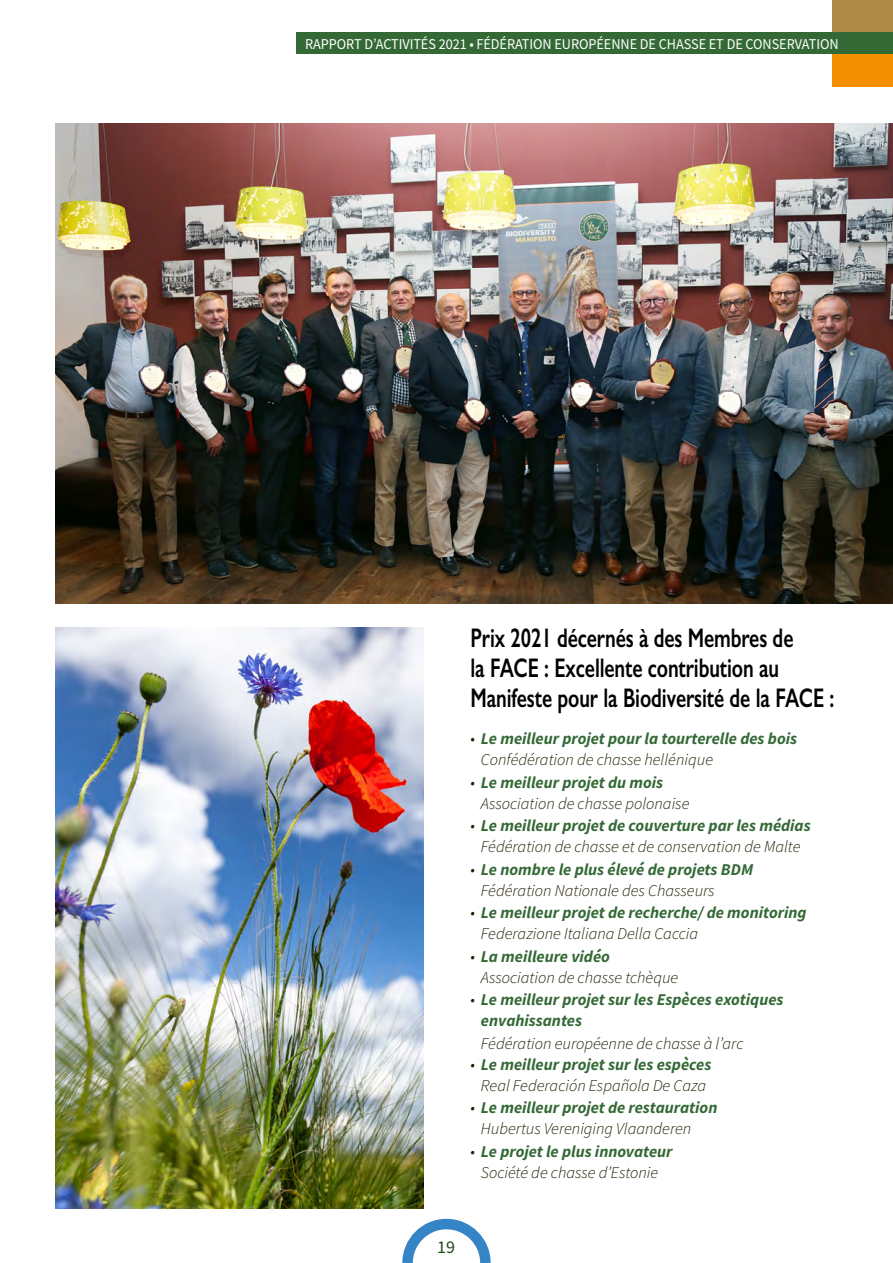
<style>
.page{position:relative;width:893px;height:1263px;background:#fff}
.page>*{position:absolute;margin:0;border:0;box-sizing:border-box;transform-origin:0 0}
.t1{font:600 27px/30px "Gill Sans";letter-spacing:-.005em;color:#000;scale:.73 1}
.t2{font:18px "Source Sans Pro";color:#1f4b16}
.t3{font:italic 300 16.5px/21px "Source Sans Pro";color:#201c00}
.t4{font:italic 700 16.5px/21px "Source Sans Pro";color:#346936}
.t5{font:15px "Source Sans Pro";letter-spacing:-.005em;color:#fff;scale:.95 1}
.s1{font-weight:300;font-style:normal;color:#201c00}
.s2{font-weight:300;color:#201c00}
.s3{font-weight:700;color:#346936}
</style>
<div class="page">
<div style="left:832px;top:33px;width:61px;height:53px;background:#f39000"></div>
<div style="left:832px;top:0;width:61px;height:54px;background:#af8a47"></div>
<svg style="left:402px;top:1218px;width:89px;height:45px"></svg>
<div style="left:296px;top:33px;width:597px;height:21px;background:#346936"></div>
<img style="left:55px;top:123px;width:838px;height:481px">
<img style="left:55px;top:627px;width:369px;height:582px">
<p class="t5" style="left:305px;top:34px;width:563px">RAPPORT D’ACTIVITÉS 2021 • FÉDÉRATION EUROPÉENNE DE CHASSE ET DE CONSERVATION</p>
<h1 class="t1" style="left:470px;top:622px;width:500px">Prix 2021 décernés à des Membres de<br>la FACE : Excellente contribution au<br>Manifeste pour la Biodiversité de la FACE :</h1>
<p class="t4" style="left:481px;top:728px;width:318px;text-indent:-10px"><span class="s1">•</span> Le meilleur projet pour la tourterelle des bois<br><span class="s2">Confédération de chasse hellénique</span></p>
<p class="t3" style="left:481px;top:772px;width:210px;text-indent:-10px">• <span class="s3">Le meilleur projet du mois<br></span>Association de chasse polonaise</p>
<p class="t3" style="left:470px;top:815px;width:342px;text-align:center">• <span class="s3">Le meilleur projet de couverture par les médias<br></span>Fédération de chasse et de conservation de Malte</p>
<p class="t3" style="left:481px;top:859px;width:274px;text-indent:-10px">• <span class="s3">Le nombre le plus élevé de projets BDM<br></span>Fédération Nationale des Chasseurs</p>
<p class="t4" style="left:481px;top:902px;width:327px;text-indent:-10px"><span class="s2">•</span> Le meilleur projet de recherche/ de monitoring<br><span class="s2">Federazione Italiana Della Caccia</span></p>
<p class="t3" style="left:481px;top:946px;width:199px;text-indent:-10px">• <span class="s3">La meilleure vidéo<br></span>Association de chasse tchèque</p>
<p class="t4" style="left:481px;top:989px;width:304px;text-indent:-10px"><span class="s2">•</span> Le meilleur projet sur les Espèces exotiques envahissantes</p>
<p class="t3" style="left:481px;top:1033px;width:264px">Fédération européenne de chasse à l’arc</p>
<p class="t3" style="left:470px;top:1054px;width:242px;text-align:center">• <span class="s3">Le meilleur projet sur les espèces<br></span>Real Federación Española De Caza</p>
<p class="t4" style="left:481px;top:1097px;width:238px;text-indent:-10px"><span class="s2">•</span> Le meilleur projet de restauration<br><span class="s2">Hubertus Vereniging Vlaanderen</span></p>
<p class="t3" style="left:470px;top:1141px;width:204px;text-align:center">• <span class="s3">Le projet le plus innovateur<br></span>Société de chasse d’Estonie</p>
<p class="t2" style="left:437px;top:1235px;width:19px">19</p>
</div>
